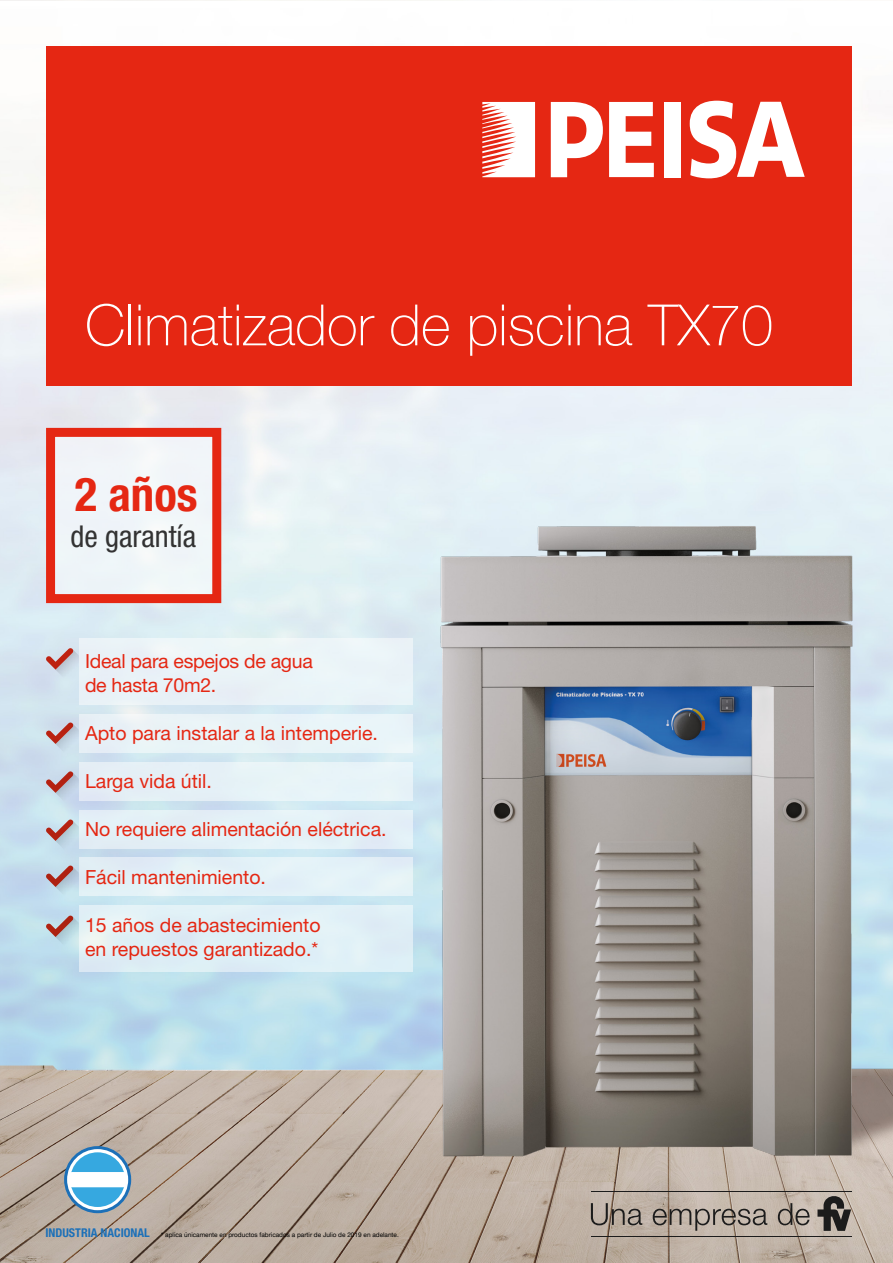
<style>
.page{position:relative;width:893px;height:1263px;background:#fff}
.page>*{position:absolute;margin:0;border:0;box-sizing:border-box;transform-origin:0 0}
.t1{font:100 57px "Helvetica Neue LT Std";color:#fff}
.Características{font:700 condensed 46.8px "Helvetica Neue LT Std";color:#e52713}
.t2{font:condensed 30.15px "Helvetica Neue LT Std";color:#333}
.t3{font:19.5px/24px "Helvetica Neue LT Std";color:#e52713}
.t4{font:700 condensed 12.15px "Helvetica Neue LT Std";color:#1c70b8}
.t5{font:6.45px "Helvetica Neue";color:#000}
</style>
<div class="page">
<img style="left:0;top:0;width:893px;height:1263px">
<div style="left:79px;top:905px;width:333px;height:66px;background:#e0f0f6"></div>
<div style="left:79px;top:639px;width:333px;height:66px;background:#eaf3f7"></div>
<div style="left:46px;top:47px;width:805px;height:339px;background:#e52713"></div>
<div style="left:664px;top:102px;width:17px;height:75px;background:#fff"></div>
<svg style="left:690px;top:101px;width:115px;height:77px"></svg>
<svg style="left:551px;top:102px;width:52px;height:75px"></svg>
<svg style="left:482px;top:102px;width:53px;height:75px"></svg>
<svg style="left:609px;top:102px;width:45px;height:75px"></svg>
<img style="left:55px;top:649px;width:24px;height:29px">
<svg style="left:46px;top:648px;width:27px;height:22px"></svg>
<img style="left:55px;top:724px;width:24px;height:28px">
<svg style="left:46px;top:722px;width:27px;height:22px"></svg>
<img style="left:55px;top:821px;width:24px;height:28px">
<svg style="left:46px;top:819px;width:27px;height:22px"></svg>
<img style="left:55px;top:917px;width:24px;height:28px">
<svg style="left:46px;top:915px;width:27px;height:22px"></svg>
<img style="left:55px;top:867px;width:24px;height:28px">
<svg style="left:46px;top:865px;width:27px;height:22px"></svg>
<img style="left:55px;top:772px;width:24px;height:29px">
<svg style="left:46px;top:771px;width:27px;height:22px"></svg>
<svg style="left:66px;top:1147px;width:64px;height:65px"></svg>
<div style="left:64px;top:1146px;width:67px;height:67px;border:3px solid #1c70b8;border-radius:50%"></div>
<div style="left:70px;top:1152px;width:55px;height:55px;background:#36a8e0;border-radius:50%"></div>
<div style="left:68px;top:1172px;width:59px;height:15px;background:#fff;border-radius:4px"></div>
<div style="left:79px;top:714px;width:333px;height:38px;background:#e8f3f7"></div>
<div style="left:79px;top:763px;width:333px;height:38px;background:#e6f2f7"></div>
<div style="left:79px;top:857px;width:333px;height:38px;background:#e2f1f7"></div>
<div style="left:79px;top:811px;width:333px;height:38px;background:#e3f0f7"></div>
<img style="left:376px;top:384px;width:492px;height:870px">
<div style="left:53px;top:433px;width:168px;height:166px;background:#f0f5f9"></div>
<div style="left:46px;top:428px;width:175px;height:175px;border:9px solid #e52713"></div>
<p class="t1" style="left:85px;top:292px;width:689px">Climatizador de piscina TX70</p>
<p class="Características" style="left:75px;top:466px;width:124px">2 años</p>
<h3 class="t2" style="left:71px;top:519px;width:127px">de garantía</h3>
<p class="t3" style="left:85px;top:648px;width:229px">Ideal para espejos de agua de hasta 70m2.</p>
<p class="t3" style="left:85px;top:720px;width:294px">Apto para instalar a la intemperie.</p>
<p class="t3" style="left:85px;top:768px;width:128px">Larga vida útil.</p>
<p class="t3" style="left:85px;top:816px;width:303px">No requiere alimentación eléctrica.</p>
<p class="t3" style="left:85px;top:864px;width:182px">Fácil mantenimiento.</p>
<p class="t3" style="left:85px;top:912px;width:237px">15 años de abastecimiento</p>
<p class="t3" style="left:85px;top:936px;width:235px">en repuestos garantizado.*</p>
<p class="t4" style="left:45px;top:1225px;width:106px">INDUSTRIA NACIONAL</p>
<p class="t5" style="left:161px;top:1230px;width:239px">* aplica únicamente en productos fabricados a partir de Julio de 2019 en adelante.</p>
</div>
